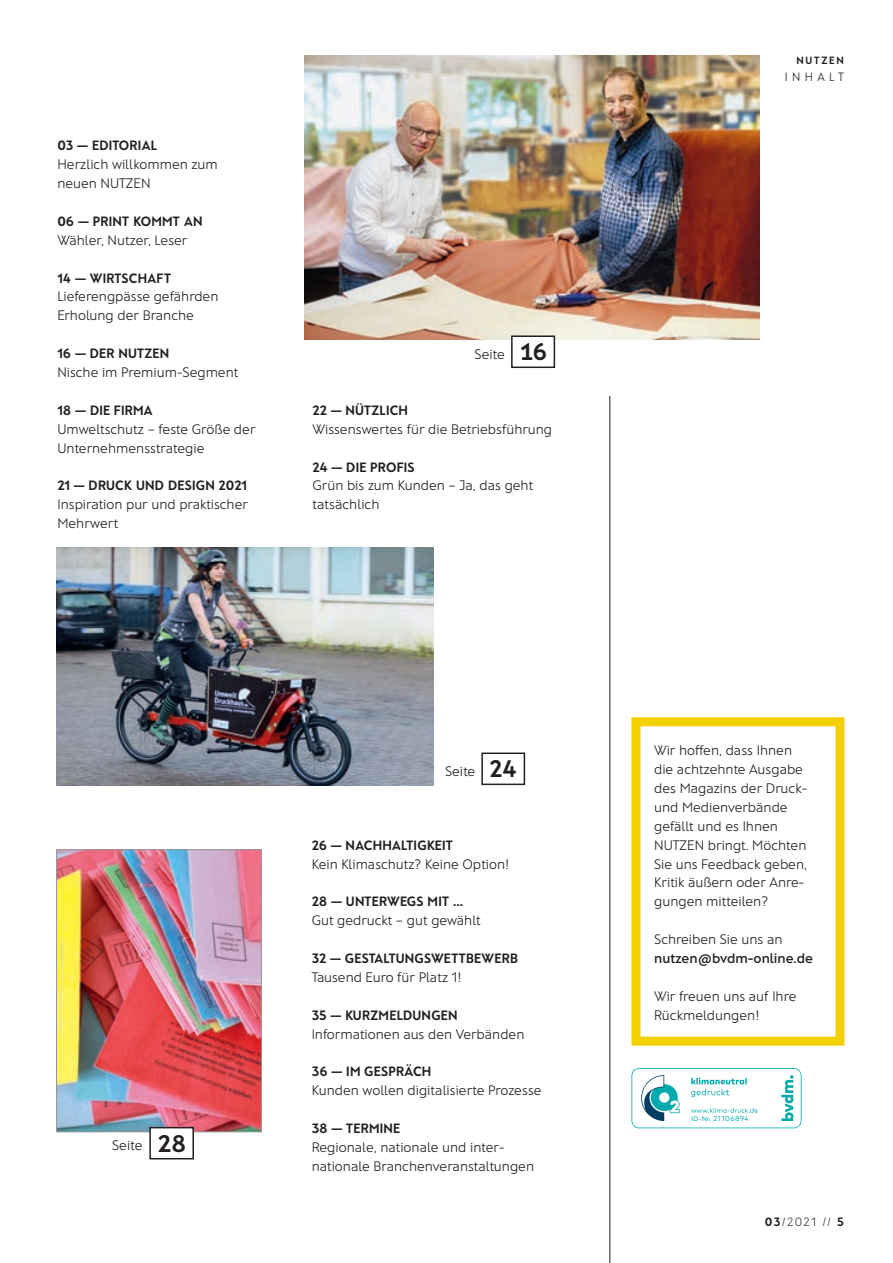
<style>
.page{position:relative;width:893px;height:1263px;background:#fff}
.page>*{position:absolute;margin:0;border:0;box-sizing:border-box;transform-origin:0 0}
.t1{font:300 13.8px/18.9px "Franz Sans";color:#231f20}
.t2{font:600 13.8px "Franz Sans";color:#231f20}
.t3{font:700 13.5px "Franz Sans";letter-spacing:.02em;color:#231f20}
.t4{font:200 12px "Franz Sans";color:#231f20}
.t5{font:300 12px "Franz Sans";letter-spacing:.36em;color:#231f20}
.t6{font:700 10.5px "Franz Sans";letter-spacing:.175em;color:#231f20}
.t7{font:7.35px "Mark Pro";letter-spacing:.05em;color:#00aaad}
.s1{font-weight:700;font-size:24px}
.s2{font-family:"Mark OT";font-size:6.75px}
.s3{font-weight:700}
</style>
<div class="page">
<img style="left:58px;top:852px;width:201px;height:278px">
<div style="left:56px;top:850px;width:205px;height:282px;border:1px solid #95979a"></div>
<img style="left:305px;top:56px;width:454px;height:283px">
<img style="left:56px;top:547px;width:378px;height:238px">
<div style="left:150px;top:1128px;width:43px;height:31px;background:#fff"></div>
<div style="left:149px;top:1127px;width:45px;height:32px;border:2px solid #231f20"></div>
<div style="left:481px;top:752px;width:44px;height:33px;border:2px solid #231f20"></div>
<svg style="left:631px;top:717px;width:214px;height:329px"></svg>
<hr style="left:609px;top:396px;width:1px;height:867px;background:#231f20">
<div style="left:512px;top:336px;width:42px;height:31px;background:#fff"></div>
<div style="left:511px;top:335px;width:44px;height:33px;border:2px solid #231f20"></div>
<svg style="left:631px;top:1068px;width:170px;height:60px"></svg>
<p class="t3" style="left:57px;top:138px;width:101px">03 — EDITORIAL</p>
<p class="t1" style="left:57px;top:155px;width:162px">Herzlich willkommen zum neuen NUTZEN</p>
<p class="t3" style="left:57px;top:214px;width:147px">06 — PRINT KOMMT AN</p>
<p class="t1" style="left:57px;top:230px;width:132px">Wähler, Nutzer, Leser</p>
<p class="t3" style="left:57px;top:270px;width:115px">14 — WIRTSCHAFT</p>
<p class="t1" style="left:57px;top:287px;width:163px">Lieferengpässe gefährden<br>Erholung der Branche</p>
<p class="t3" style="left:57px;top:346px;width:113px">16 — DER NUTZEN</p>
<p class="t1" style="left:57px;top:363px;width:183px">Nische im Premium-Segment</p>
<p class="t3" style="left:57px;top:403px;width:97px">18 — DIE FIRMA</p>
<p class="t1" style="left:57px;top:419px;width:200px">Umweltschutz – feste Größe der<br>Unternehmensstrategie</p>
<p class="t3" style="left:57px;top:478px;width:191px">21 — DRUCK UND DESIGN 2021</p>
<p class="t1" style="left:57px;top:495px;width:192px">Inspiration pur und praktischer<br>Mehrwert</p>
<p class="t1" style="left:475px;top:344px;width:74px">Seite <span class="s1">16</span></p>
<p class="t3" style="left:313px;top:403px;width:97px">22 — NÜTZLICH</p>
<p class="t1" style="left:313px;top:419px;width:241px">Wissenswertes für die Betriebsführung</p>
<p class="t3" style="left:313px;top:459px;width:104px">24 — DIE PROFIS</p>
<p class="t1" style="left:313px;top:476px;width:222px">Grün bis zum Kunden – Ja, das geht tatsächlich</p>
<p class="t1" style="left:112px;top:1136px;width:75px">Seite <span class="s1">28</span></p>
<p class="t1" style="left:445px;top:761px;width:73px">Seite <span class="s1">24</span></p>
<p class="t3" style="left:312px;top:837px;width:143px">26 — NACHHALTIGKEIT</p>
<p class="t1" style="left:312px;top:854px;width:199px">Kein Klimaschutz? Keine Option!</p>
<p class="t3" style="left:312px;top:894px;width:153px">28 — UNTERWEGS MIT ...</p>
<p class="t1" style="left:312px;top:911px;width:171px">Gut gedruckt – gut gewählt</p>
<p class="t3" style="left:312px;top:951px;width:208px">32 — GESTALTUNGSWETTBEWERB</p>
<p class="t1" style="left:312px;top:968px;width:152px">Tausend Euro für Platz 1!</p>
<p class="t3" style="left:312px;top:1007px;width:148px">35 — KURZMELDUNGEN</p>
<p class="t1" style="left:312px;top:1024px;width:214px">Informationen aus den Verbänden</p>
<p class="t3" style="left:312px;top:1064px;width:121px">36 — IM GESPRÄCH</p>
<p class="t1" style="left:312px;top:1081px;width:231px">Kunden wollen digitalisierte Prozesse</p>
<p class="t3" style="left:312px;top:1121px;width:90px">38 — TERMINE</p>
<p class="t1" style="left:312px;top:1138px;width:224px">Regionale, nationale und inter&shy;nationale Branchenveranstaltungen</p>
<p class="t6" style="left:796px;top:55px;width:49px">NUTZEN</p>
<p class="t5" style="left:785px;top:70px;width:61px">INHALT</p>
<p class="t1" style="left:654px;top:741px;width:155px">Wir hoffen, dass Ihnen die achtzehnte Ausgabe des Magazins der Druck&shy;und Medienverbände gefällt und es Ihnen<br>NUTZEN bringt. Möchten<br>Sie uns Feedback geben,<br>Kritik äußern oder Anre&shy;gungen mitteilen?</p>
<p class="t1" style="left:654px;top:930px;width:130px">Schreiben Sie uns an</p>
<p class="t2" style="left:654px;top:950px;width:160px">nutzen@bvdm-online.de</p>
<p class="t1" style="left:654px;top:986px;width:144px">Wir freuen uns auf Ihre<br>Rückmeldungen!</p>
<p class="t7" style="left:691px;top:1113px;width:59px"><span class="s2">ID-Nr.</span> 21106894</p>
<p class="t4" style="left:765px;top:1215px;width:81px"><span class="s3">03</span>/2021 // <span class="s3">5</span></p>
</div>
